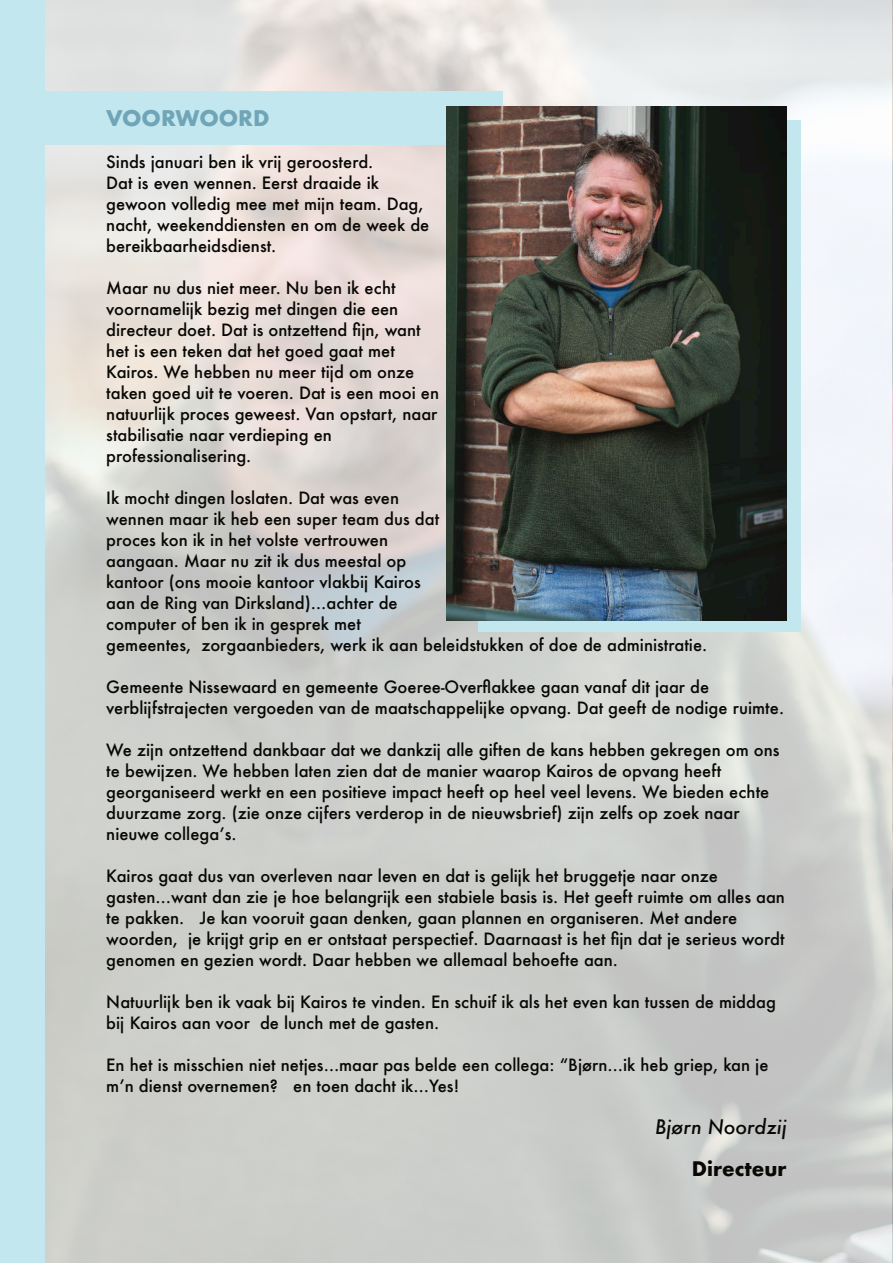
<style>
.page{position:relative;width:893px;height:1263px;background:#fff}
.page>*{position:absolute;margin:0;border:0;box-sizing:border-box;transform-origin:0 0}
.t1{font:700 21px "Futura";color:#70a5b7}
.t2{font:italic 500 19.5px "Futura";color:#080704}
.t3{font:700 19.5px "Futura";color:#080704}
.t4{font:500 16.5px/21px "Futura";color:#080704}
</style>
<div class="page">
<div style="left:479px;top:120px;width:322px;height:511px;background:#c3e7ef"></div>
<div style="left:0;top:92px;width:502px;height:53px;background:#c3e7ef"></div>
<img style="left:446px;top:106px;width:341px;height:515px">
<div style="left:0;top:0;width:44px;height:1263px;background:#c3e7ef"></div>
<p class="t1" style="left:106px;top:103px;width:165px">VOORWOORD</p>
<p class="t4" style="left:106px;top:151px;width:325px">Sinds januari ben ik vrĳ geroosterd.<br>Dat is even wennen. Eerst draaide ik gewoon volledig mee met mĳn team. Dag, nacht, weekenddiensten en om de week de bereikbaarheidsdienst.</p>
<p class="t4" style="left:106px;top:277px;width:334px">Maar nu dus niet meer. Nu ben ik echt voornamelĳk bezig met dingen die een directeur doet. Dat is ontzettend fijn, want het is een teken dat het goed gaat met Kairos. We hebben nu meer tĳd om onze taken goed uit te voeren. Dat is een mooi en natuurlĳk proces geweest. Van opstart, naar stabilisatie naar verdieping en professionalisering.</p>
<p class="t4" style="left:106px;top:487px;width:602px">Ik mocht dingen loslaten. Dat was even<br>wennen maar ik heb een super team dus dat<br>proces kon ik in het volste vertrouwen<br>aangaan. Maar nu zit ik dus meestal op<br>kantoor (ons mooie kantoor vlakbĳ Kairos<br>aan de Ring van Dirksland)…achter de<br>computer of ben ik in gesprek met<br>gemeentes, zorgaanbieders, werk ik aan beleidstukken of doe de administratie.</p>
<p class="t4" style="left:106px;top:676px;width:679px">Gemeente Nissewaard en gemeente Goeree-Overflakkee gaan vanaf dit jaar de verblĳfstrajecten vergoeden van de maatschappelĳke opvang. Dat geeft de nodige ruimte.</p>
<p class="t4" style="left:106px;top:739px;width:675px">We zĳn ontzettend dankbaar dat we dankzĳ alle giften de kans hebben gekregen om ons te bewĳzen. We hebben laten zien dat de manier waarop Kairos de opvang heeft georganiseerd werkt en een positieve impact heeft op heel veel levens. We bieden echte duurzame zorg. (zie onze cĳfers verderop in de nieuwsbrief) zĳn zelfs op zoek naar nieuwe collegaʼs.</p>
<p class="t4" style="left:106px;top:865px;width:680px">Kairos gaat dus van overleven naar leven en dat is gelĳk het bruggetje naar onze gasten…want dan zie je hoe belangrĳk een stabiele basis is. Het geeft ruimte om alles aan te pakken. Je kan vooruit gaan denken, gaan plannen en organiseren. Met andere woorden, je krĳgt grip en er ontstaat perspectief. Daarnaast is het fijn dat je serieus wordt genomen en gezien wordt. Daar hebben we allemaal behoefte aan.</p>
<p class="t4" style="left:106px;top:991px;width:671px">Natuurlĳk ben ik vaak bĳ Kairos te vinden. En schuif ik als het even kan tussen de middag bĳ Kairos aan voor de lunch met de gasten.</p>
<p class="t4" style="left:106px;top:1054px;width:664px">En het is misschien niet netjes…maar pas belde een collega: “Bjørn…ik heb griep, kan je mʼn dienst overnemen? en toen dacht ik…Yes!</p>
<p class="t2" style="left:655px;top:1113px;width:133px">Bjørn Noordzĳ</p>
<p class="t3" style="left:692px;top:1155px;width:96px">Directeur</p>
</div>
